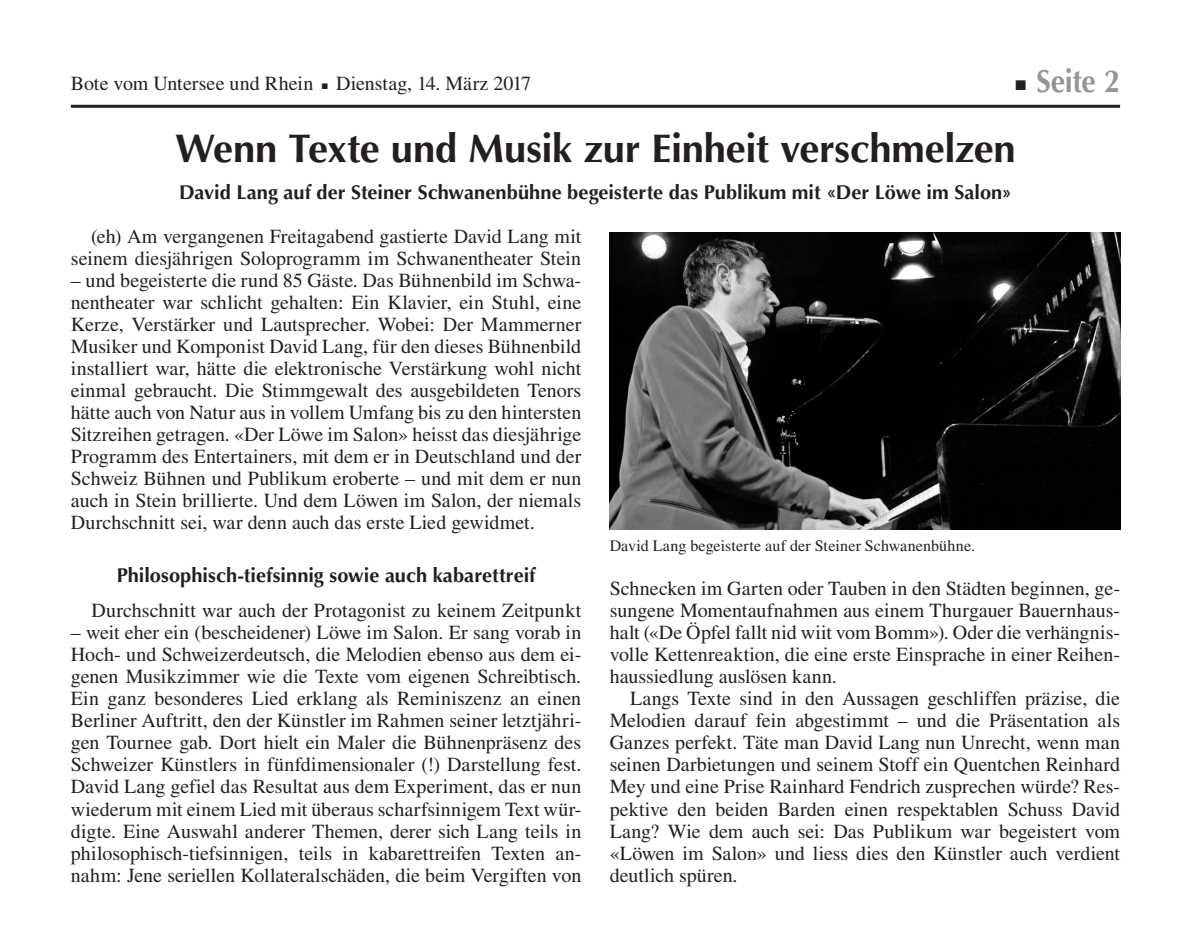
<style>
.page{position:relative;width:1191px;height:936px;background:#fff}
.page>*{position:absolute;margin:0;border:0;box-sizing:border-box;transform-origin:0 0}
.t1{font:700 40px "Optima LT Std";letter-spacing:-.01em;color:#231f20}
.t2{font:700 32px "Optima LT Std";letter-spacing:-.01em;color:#939598;scale:.9 1}
.t3{font:20px/22px "Times LT Std";color:#231f20;text-align:justify}
.t4{font:700 20px "Optima LT Std";color:#231f20}
.t5{font:16px "Times LT Std";letter-spacing:.005em;color:#231f20}
.s1{color:#231f20}
</style>
<div class="page">
<hr style="left:71px;top:105px;width:1049px;height:3px;background:#231f20">
<img style="left:609px;top:232px;width:511px;height:297px">
<p class="t3" style="left:71px;top:72px;width:462px">Bote vom Untersee und Rhein ■ Dienstag, 14. März 2017</p>
<h2 class="t2" style="left:1015px;top:62px;width:118px"><span class="s1">■</span> Seite 2</h2>
<h1 class="t1" style="left:175px;top:125px;width:842px">Wenn Texte und Musik zur Einheit verschmelzen</h1>
<p class="t4" style="left:179px;top:181px;width:834px">David Lang auf der Steiner Schwanenbühne begeisterte das Publikum mit «Der Löwe im Salon»</p>
<p class="t3" style="left:71px;top:225px;width:512px;text-align:right">(eh) Am vergangenen Freitagabend gastierte David Lang mit seinem diesjährigen Soloprogramm im Schwanentheater Stein</p>
<p class="t3" style="left:71px;top:269px;width:512px">– und begeisterte die rund 85 Gäste. Das Bühnenbild im Schwa&shy;nentheater war schlicht gehalten: Ein Klavier, ein Stuhl, eine Kerze, Verstärker und Lautsprecher. Wobei: Der Mammerner Musiker und Komponist David Lang, für den dieses Bühnenbild installiert war, hätte die elektronische Verstärkung wohl nicht einmal gebraucht. Die Stimmgewalt des ausgebildeten Tenors hätte auch von Natur aus in vollem Umfang bis zu den hintersten Sitzreihen getragen. «Der Löwe im Salon» heisst das diesjährige Programm des Entertainers, mit dem er in Deutschland und der Schweiz Bühnen und Publikum eroberte – und mit dem er nun auch in Stein brillierte. Und dem Löwen im Salon, der niemals Durchschnitt sei, war denn auch das erste Lied gewidmet.</p>
<p class="t4" style="left:117px;top:564px;width:420px">Philosophisch-tiefsinnig sowie auch kabarettreif</p>
<p class="t3" style="left:91px;top:599px;width:491px">Durchschnitt war auch der Protagonist zu keinem Zeitpunkt</p>
<p class="t3" style="left:71px;top:621px;width:512px">– weit eher ein (bescheidener) Löwe im Salon. Er sang vorab in Hoch- und Schweizerdeutsch, die Melodien ebenso aus dem ei&shy;genen Musikzimmer wie die Texte vom eigenen Schreibtisch.<br>Ein ganz besonderes Lied erklang als Reminiszenz an einen Berliner Auftritt, den der Künstler im Rahmen seiner letztjähri&shy;gen Tournee gab. Dort hielt ein Maler die Bühnenpräsenz des Schweizer Künstlers in fünfdimensionaler (!) Darstellung fest.<br>David Lang gefiel das Resultat aus dem Experiment, das er nun wiederum mit einem Lied mit überaus scharfsinnigem Text wür&shy;digte. Eine Auswahl anderer Themen, derer sich Lang teils in philosophisch-tiefsinnigen, teils in kabarettreifen Texten an&shy;nahm: Jene seriellen Kollateralschäden, die beim Vergiften von</p>
<p class="t5" style="left:609px;top:537px;width:367px">David Lang begeisterte auf der Steiner Schwanenbühne.</p>
<p class="t3" style="left:609px;top:577px;width:512px">Schnecken im Garten oder Tauben in den Städten beginnen, ge&shy;sungene Momentaufnahmen aus einem Thurgauer Bauernhaus&shy;halt («De Öpfel fallt nid wiit vom Bomm»). Oder die verhängnis&shy;volle Kettenreaktion, die eine erste Einsprache in einer Reihen&shy;haussiedlung auslösen kann.</p>
<p class="t3" style="left:609px;top:687px;width:512px;text-indent:20px">Langs Texte sind in den Aussagen geschliffen präzise, die Melodien darauf fein abgestimmt – und die Präsentation als Ganzes perfekt. Täte man David Lang nun Unrecht, wenn man seinen Darbietungen und seinem Stoff ein Quentchen Reinhard Mey und eine Prise Rainhard Fendrich zusprechen würde? Res&shy;pektive den beiden Barden einen respektablen Schuss David Lang? Wie dem auch sei: Das Publikum war begeistert vom «Löwen im Salon» und liess dies den Künstler auch verdient deutlich spüren.</p>
</div>
